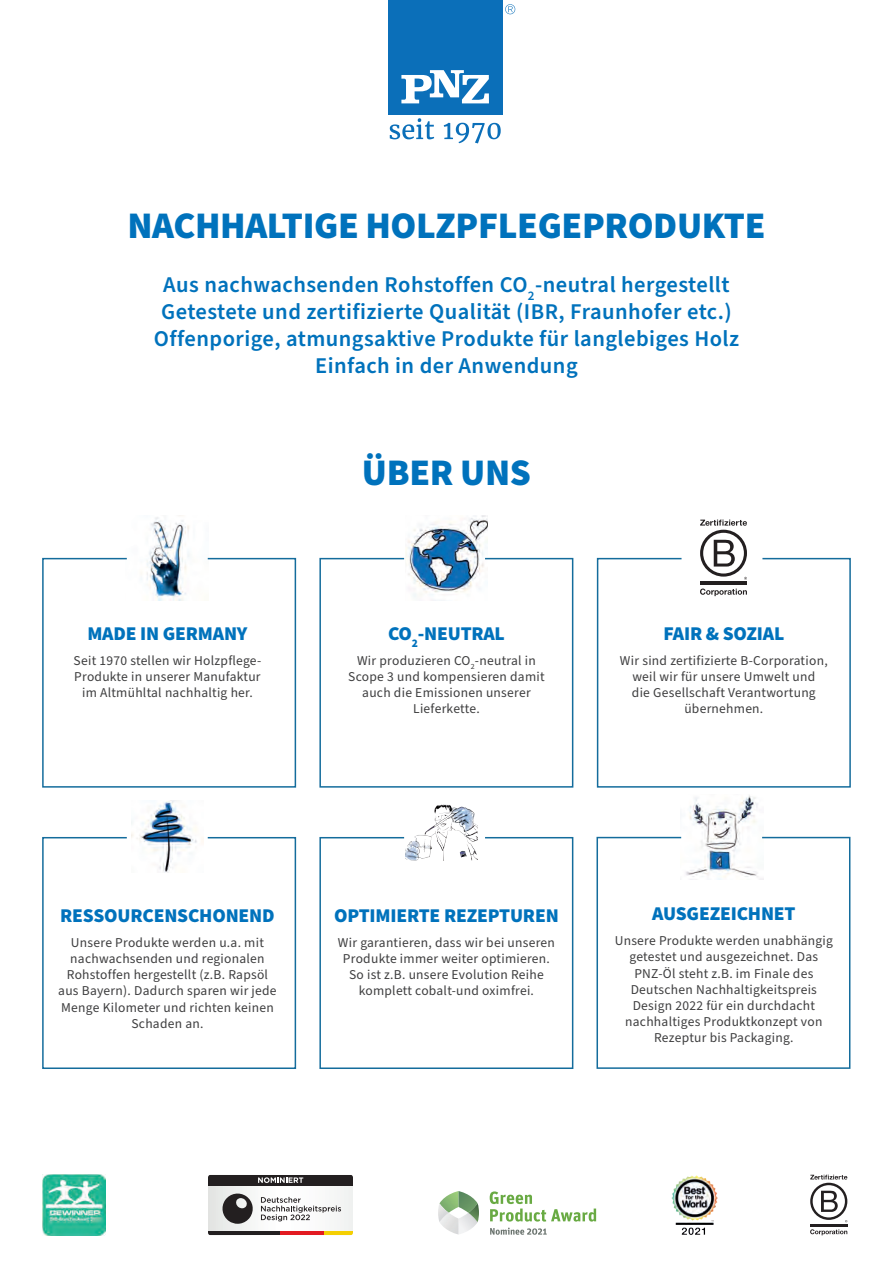
<style>
.page{position:relative;width:893px;height:1263px;background:#fff}
.page>*{position:absolute;margin:0;border:0;box-sizing:border-box;transform-origin:0 0}
.Einf__Abs{font:900 37.5px "Source Sans Pro";letter-spacing:-.01em;color:#0072bc}
.Einf__Abs-2{font:600 22.5px "Source Sans Pro";letter-spacing:.02em;color:#0072bc}
.Einf__Abs-3{font:900 19.5px "Source Sans Pro";letter-spacing:-.01em;color:#0072bc}
.Einf__Abs-4{font:13.5px/16.2px "Source Sans Pro";letter-spacing:.02em;color:#3e3e3f;text-align:center}
</style>
<div class="page">
<img style="left:149px;top:515px;width:41px;height:42px">
<img style="left:405px;top:515px;width:83px;height:42px">
<img style="left:131px;top:801px;width:66px;height:35px">
<img style="left:416px;top:804px;width:62px;height:32px">
<img style="left:689px;top:795px;width:69px;height:41px">
<svg style="left:596px;top:836px;width:255px;height:233px"></svg>
<svg style="left:319px;top:836px;width:255px;height:233px"></svg>
<svg style="left:42px;top:557px;width:255px;height:231px"></svg>
<svg style="left:596px;top:557px;width:255px;height:231px"></svg>
<svg style="left:319px;top:557px;width:255px;height:231px"></svg>
<svg style="left:42px;top:836px;width:255px;height:233px"></svg>
<div style="left:388px;top:0;width:114px;height:115px;background:#0b6fb9"></div>
<svg style="left:505px;top:4px;width:10px;height:10px"></svg>
<svg style="left:390px;top:118px;width:111px;height:25px"></svg>
<svg style="left:401px;top:70px;width:88px;height:33px"></svg>
<img style="left:671px;top:1175px;width:47px;height:60px">
<hr style="left:810px;top:1224px;width:37px;height:2px;background:#231f20">
<svg style="left:810px;top:1229px;width:37px;height:6px"></svg>
<svg style="left:810px;top:1175px;width:37px;height:47px"></svg>
<img style="left:42px;top:1175px;width:64px;height:60px">
<svg style="left:440px;top:1191px;width:39px;height:43px"></svg>
<img style="left:438px;top:1203px;width:11px;height:19px">
<svg style="left:490px;top:1191px;width:106px;height:30px"></svg>
<svg style="left:490px;top:1227px;width:57px;height:8px"></svg>
<svg style="left:208px;top:1175px;width:145px;height:60px"></svg>
<hr style="left:700px;top:581px;width:47px;height:4px;background:#231f20">
<svg style="left:700px;top:588px;width:47px;height:8px"></svg>
<svg style="left:700px;top:520px;width:47px;height:60px"></svg>
<p class="Einf__Abs" style="left:127px;top:200px;width:640px">NACHHALTIGE HOLZPFLEGEPRODUKTE</p>
<p class="Einf__Abs-2" style="left:163px;top:270px;width:568px">Aus nachwachsenden Rohstoffen CO<sub>2</sub>-neutral hergestellt</p>
<p class="Einf__Abs-2" style="left:161px;top:297px;width:572px">Getestete und zertifizierte Qualität (IBR, Fraunhofer etc.)</p>
<p class="Einf__Abs-2" style="left:154px;top:324px;width:587px">Offenporige, atmungsaktive Produkte für langlebiges Holz</p>
<p class="Einf__Abs-2" style="left:315px;top:351px;width:264px">Einfach in der Anwendung</p>
<p class="Einf__Abs-3" style="left:87px;top:620px;width:162px">MADE IN GERMANY</p>
<p class="Einf__Abs-4" style="left:74px;top:653px;width:189px;text-align:left">Seit 1970 stellen wir Holzpflege-<br>Produkte in unserer Manufaktur</p>
<p class="Einf__Abs-4" style="left:82px;top:685px;width:172px">im Altmühltal nachhaltig her.</p>
<p class="Einf__Abs" style="left:362px;top:447px;width:171px">ÜBER UNS</p>
<p class="Einf__Abs-3" style="left:388px;top:620px;width:118px">CO<sub>2</sub>-NEUTRAL</p>
<p class="Einf__Abs-4" style="left:357px;top:653px;width:180px">Wir produzieren CO<sub>2</sub>-neutral in</p>
<p class="Einf__Abs-4" style="left:348px;top:669px;width:198px">Scope 3 und kompensieren damit auch die Emissionen unserer<br>Lieferkette.</p>
<p class="Einf__Abs-3" style="left:663px;top:620px;width:122px">FAIR &amp; SOZIAL</p>
<p class="Einf__Abs-4" style="left:620px;top:653px;width:209px">Wir sind zertifizierte B-Corporation, weil wir für unsere Umwelt und<br>die Gesellschaft Verantwortung übernehmen.</p>
<p class="Einf__Abs-3" style="left:60px;top:902px;width:216px">RESSOURCENSCHONEND</p>
<p class="Einf__Abs-4" style="left:58px;top:934px;width:220px">Unsere Produkte werden u.a. mit nachwachsenden und regionalen<br>Rohstoffen hergestellt (z.B. Rapsöl aus Bayern). Dadurch sparen wir jede<br>Menge Kilometer und richten keinen<br>Schaden an.</p>
<p class="Einf__Abs-3" style="left:334px;top:902px;width:226px">OPTIMIERTE REZEPTUREN</p>
<p class="Einf__Abs-4" style="left:338px;top:934px;width:219px">Wir garantieren, dass wir bei unseren Produkte immer weiter optimieren.<br>So ist z.B. unsere Evolution Reihe komplett cobalt-und oximfrei.</p>
<p class="Einf__Abs-3" style="left:652px;top:900px;width:145px">AUSGEZEICHNET</p>
<p class="Einf__Abs-4" style="left:615px;top:933px;width:220px">Unsere Produkte werden unabhängig getestet und ausgezeichnet. Das<br>PNZ-Öl steht z.B. im Finale des</p>
<p class="Einf__Abs-4" style="left:631px;top:981px;width:188px;text-align:left">Deutschen Nachhaltigkeitspreis<br>Design 2022 für ein durchdacht</p>
<p class="Einf__Abs-4" style="left:625px;top:1014px;width:199px">nachhaltiges Produktkonzept von<br>Rezeptur bis Packaging.</p>
</div>
